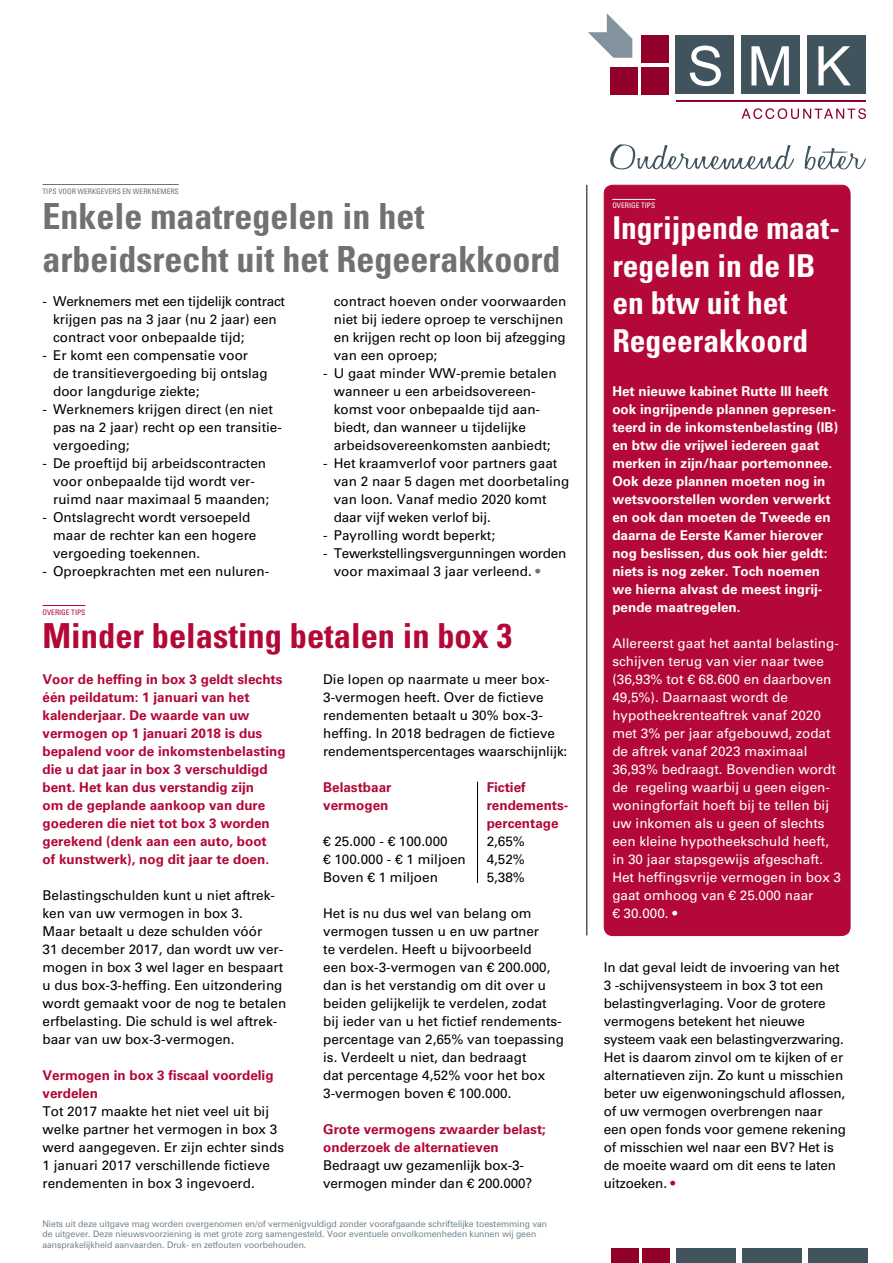
<style>
.page{position:relative;width:893px;height:1263px;background:#fff}
.page>*{position:absolute;margin:0;border:0;box-sizing:border-box;transform-origin:0 0}
.t1{font:700 condensed 36px/43.2px "Univers LT Std";color:#717073}
.t2{font:700 condensed 34.5px "Univers LT Std";color:#b30838}
.t3{font:700 condensed 31.5px/37.8px "Univers LT Std";color:#fff}
.t4{font:13.5px/18px "Univers LT Std";color:#000}
.t5{font:700 13.5px/18px "Univers LT Std";color:#b30838}
.t6{font:13.5px/18px "Univers LT Std";color:#fff}
.t7{font:700 13.5px/18px "Univers LT Std";color:#fff}
.t8{font:13.5px/18px "Univers LT Std";letter-spacing:-.02em;color:#000}
.t9{font:9px/10.8px "Zurich BT";color:#71838d}
.t10{font:condensed 7.5px "Univers LT Std";color:#717073}
.t11{font:condensed 7.5px "Univers LT Std";color:#fff}
.t12{font:condensed 7.5px "Univers LT Std";color:#b30838}
.s1{color:#717073}
.s2{color:#b30838}
</style>
<div class="page">
<div style="left:611px;top:1248px;width:28px;height:15px;background:#910028"></div>
<div style="left:643px;top:1248px;width:27px;height:15px;background:#910028"></div>
<div style="left:677px;top:1248px;width:59px;height:15px;background:#41535d"></div>
<div style="left:742px;top:1248px;width:59px;height:15px;background:#41535d"></div>
<div style="left:808px;top:1248px;width:59px;height:15px;background:#41535d"></div>
<div style="left:676px;top:36px;width:58px;height:58px;background:#41535d"></div>
<div style="left:741px;top:36px;width:59px;height:58px;background:#41535d"></div>
<div style="left:807px;top:36px;width:59px;height:58px;background:#41535d"></div>
<svg style="left:742px;top:108px;width:124px;height:11px"></svg>
<hr style="left:676px;top:100px;width:189px;height:1px;background:#910028">
<div style="left:610px;top:67px;width:27px;height:27px;background:#910028"></div>
<div style="left:642px;top:67px;width:27px;height:27px;background:#910028"></div>
<div style="left:642px;top:36px;width:27px;height:27px;background:#910028"></div>
<svg style="left:690px;top:46px;width:31px;height:40px"></svg>
<svg style="left:751px;top:46px;width:38px;height:39px"></svg>
<svg style="left:818px;top:46px;width:33px;height:39px"></svg>
<svg style="left:588px;top:13px;width:44px;height:45px"></svg>
<svg style="left:610px;top:144px;width:184px;height:26px"></svg>
<svg style="left:805px;top:146px;width:61px;height:24px"></svg>
<div style="left:604px;top:185px;width:246px;height:750px;background:#b30838;border-radius:9px"></div>
<div style="left:604px;top:185px;width:246px;height:751px;border:1px solid #b30838;border-radius:9px"></div>
<hr style="left:586px;top:185px;width:1px;height:750px;background:#000">
<hr style="left:43px;top:184px;width:136px;height:1px;background:#717073">
<hr style="left:612px;top:199px;width:43px;height:1px;background:#fff">
<hr style="left:43px;top:605px;width:42px;height:1px;background:#b30838">
<hr style="left:477px;top:782px;width:1px;height:101px;background:#000">
<p class="t10" style="left:43px;top:186px;width:138px">TIPS VOOR WERKGEVERS EN WERKNEMERS</p>
<h1 class="t1" style="left:43px;top:195px;width:519px">Enkele maatregelen in het arbeidsrecht uit het Regeerakkoord</h1>
<p class="t4" style="left:53px;top:292px;width:233px;text-indent:-11px">- Werknemers met een tijdelijk contract krijgen pas na 3 jaar (nu 2 jaar) een contract voor onbepaalde tijd;</p>
<p class="t4" style="left:53px;top:346px;width:216px;text-indent:-11px">- Er komt een compensatie voor<br>de transitievergoeding bij ontslag door langdurige ziekte;</p>
<p class="t4" style="left:53px;top:400px;width:230px;text-indent:-11px">- Werknemers krijgen direct (en niet pas na 2 jaar) recht op een transitie&shy;vergoeding;</p>
<p class="t4" style="left:53px;top:454px;width:218px;text-indent:-11px">- De proeftijd bij arbeidscontracten voor onbepaalde tijd wordt ver&shy;ruimd naar maximaal 5 maanden;</p>
<p class="t4" style="left:53px;top:508px;width:205px;text-indent:-11px">- Ontslagrecht wordt versoepeld maar de rechter kan een hogere vergoeding toekennen.</p>
<p class="t4" style="left:43px;top:562px;width:228px">- Oproepkrachten met een nuluren-</p>
<p class="t4" style="left:334px;top:292px;width:234px">contract hoeven onder voorwaarden niet bij iedere oproep te verschijnen en krijgen recht op loon bij afzegging van een oproep;</p>
<p class="t4" style="left:334px;top:364px;width:224px;text-indent:-11px">- U gaat minder WW-premie betalen wanneer u een arbeidsovereen&shy;komst voor onbepaalde tijd aan&shy;biedt, dan wanneer u tijdelijke arbeidsovereenkomsten aanbiedt;</p>
<p class="t4" style="left:334px;top:454px;width:237px;text-indent:-11px">- Het kraamverlof voor partners gaat van 2 naar 5 dagen met doorbetaling van loon. Vanaf medio 2020 komt daar vijf weken verlof bij.</p>
<p class="t4" style="left:323px;top:526px;width:173px">- Payrolling wordt beperkt;</p>
<p class="t8" style="left:334px;top:544px;width:234px;text-indent:-11px">- Tewerkstellingsvergunningen worden voor maximaal 3 jaar verleend. <span class="s1">•</span></p>
<p class="t12" style="left:43px;top:607px;width:44px">OVERIGE TIPS</p>
<h2 class="t2" style="left:43px;top:615px;width:471px">Minder belasting betalen in box 3</h2>
<p class="t5" style="left:43px;top:670px;width:245px">Voor de heffing in box 3 geldt slechts één peildatum: 1 januari van het kalenderjaar. De waarde van uw vermogen op 1 januari 2018 is dus bepalend voor de inkomstenbelasting die u dat jaar in box 3 verschuldigd bent. Het kan dus verstandig zijn<br>om de geplande aankoop van dure goederen die niet tot box 3 worden gerekend (denk aan een auto, boot<br>of kunstwerk), nog dit jaar te doen.</p>
<p class="t4" style="left:43px;top:886px;width:245px">Belastingschulden kunt u niet aftrek&shy;ken van uw vermogen in box 3.<br>Maar betaalt u deze schulden vóór<br>31 december 2017, dan wordt uw ver&shy;mogen in box 3 wel lager en bespaart u dus box-3-heffing. Een uitzondering wordt gemaakt voor de nog te betalen erfbelasting. Die schuld is wel aftrek&shy;baar van uw box-3-vermogen.</p>
<p class="t5" style="left:43px;top:1066px;width:233px">Vermogen in box 3 fiscaal voordelig verdelen</p>
<p class="t4" style="left:43px;top:1102px;width:243px">Tot 2017 maakte het niet veel uit bij welke partner het vermogen in box 3 werd aangegeven. Er zijn echter sinds 1 januari 2017 verschillende fictieve rendementen in box 3 ingevoerd.</p>
<p class="t4" style="left:323px;top:670px;width:246px">Die lopen op naarmate u meer box-3-vermogen heeft. Over de fictieve rendementen betaalt u 30% box-3- heffing. In 2018 bedragen de fictieve rendementspercentages waarschijnlijk:</p>
<p class="t5" style="left:323px;top:778px;width:70px">Belastbaar</p>
<p class="t5" style="left:487px;top:778px;width:41px">Fictief</p>
<p class="t5" style="left:323px;top:796px;width:67px">vermogen</p>
<p class="t5" style="left:487px;top:796px;width:83px">rendements&shy;percentage</p>
<p class="t4" style="left:323px;top:832px;width:126px">€ 25.000 - € 100.000</p>
<p class="t4" style="left:487px;top:832px;width:40px">2,65%</p>
<p class="t4" style="left:323px;top:850px;width:144px">€ 100.000 - € 1 miljoen</p>
<p class="t4" style="left:487px;top:850px;width:40px">4,52%</p>
<p class="t4" style="left:323px;top:868px;width:116px">Boven € 1 miljoen</p>
<p class="t4" style="left:487px;top:868px;width:40px">5,38%</p>
<p class="t4" style="left:323px;top:904px;width:242px">Het is nu dus wel van belang om vermogen tussen u en uw partner<br>te verdelen. Heeft u bijvoorbeeld<br>een box-3-vermogen van € 200.000, dan is het verstandig om dit over u beiden gelijkelijk te verdelen, zodat bij ieder van u het fictief rendements&shy;percentage van 2,65% van toepassing is. Verdeelt u niet, dan bedraagt<br>dat percentage 4,52% voor het box 3-vermogen boven € 100.000.</p>
<p class="t5" style="left:323px;top:1120px;width:224px">Grote vermogens zwaarder belast; onderzoek de alternatieven</p>
<p class="t4" style="left:323px;top:1156px;width:211px">Bedraagt uw gezamenlijk box-3- vermogen minder dan € 200.000?</p>
<p class="t9" style="left:43px;top:1218px;width:506px">Niets uit deze uitgave mag worden overgenomen en/of vermenigvuldigd zonder voorafgaande schriftelijke toestemming van de uitgever. Deze nieuwsvoorziening is met grote zorg samengesteld. Voor eventuele onvolkomenheden kunnen wij geen aansprakelijkheid aanvaarden. Druk- en zetfouten voorbehouden.</p>
<p class="t11" style="left:612px;top:201px;width:44px">OVERIGE TIPS</p>
<h3 class="t3" style="left:612px;top:208px;width:229px">Ingrijpende maat&shy;regelen in de IB en btw uit het<br>Regeerakkoord</h3>
<p class="t7" style="left:612px;top:382px;width:227px">Het nieuwe kabinet Rutte III heeft ook ingrijpende plannen gepresen&shy;teerd in de inkomstenbelasting (IB) en btw die vrijwel iedereen gaat merken in zijn/haar portemonnee.<br>Ook deze plannen moeten nog in wetsvoorstellen worden verwerkt en ook dan moeten de Tweede en daarna de Eerste Kamer hierover nog beslissen, dus ook hier geldt: niets is nog zeker. Toch noemen we hierna alvast de meest ingrij&shy;pende maatregelen.</p>
<p class="t6" style="left:612px;top:634px;width:230px">Allereerst gaat het aantal belasting&shy;schijven terug van vier naar twee (36,93% tot € 68.600 en daarboven<br>49,5%). Daarnaast wordt de hypotheekrenteaftrek vanaf 2020 met 3% per jaar afgebouwd, zodat de aftrek vanaf 2023 maximaal<br>36,93% bedraagt. Bovendien wordt de regeling waarbij u geen eigen&shy;woningforfait hoeft bij te tellen bij uw inkomen als u geen of slechts een kleine hypotheekschuld heeft, in 30 jaar stapsgewijs afgeschaft.<br>Het heffingsvrije vermogen in box 3 gaat omhoog van € 25.000 naar<br>€ 30.000. •</p>
<p class="t4" style="left:604px;top:958px;width:244px">In dat geval leidt de invoering van het 3 -schijvensysteem in box 3 tot een belastingverlaging. Voor de grotere vermogens betekent het nieuwe systeem vaak een belastingverzwaring.<br>Het is daarom zinvol om te kijken of er alternatieven zijn. Zo kunt u misschien beter uw eigenwoningschuld aflossen, of uw vermogen overbrengen naar een open fonds voor gemene rekening of misschien wel naar een BV? Het is de moeite waard om dit eens te laten uitzoeken. <span class="s2">•</span></p>
</div>
